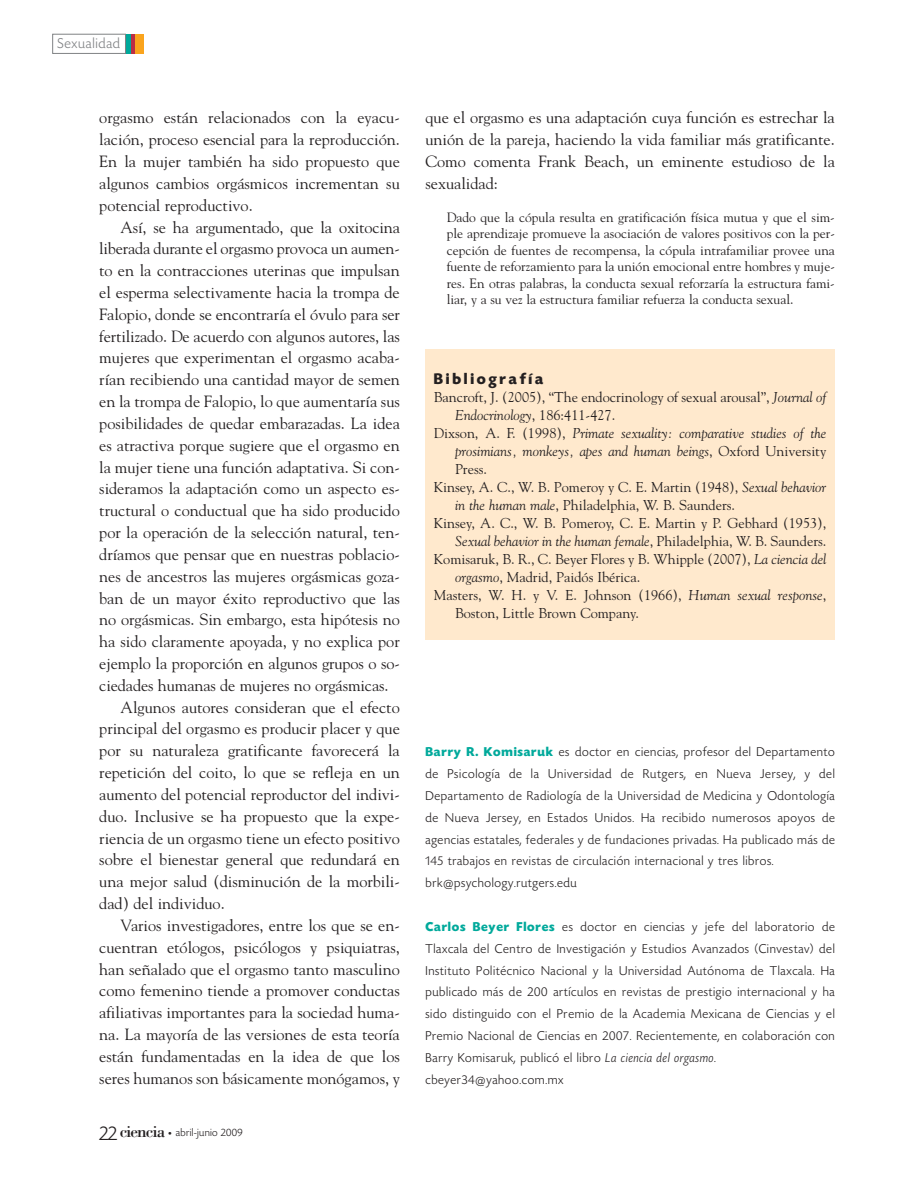
<style>
.page{position:relative;width:918px;height:1188px;background:#fff}
.page>*{position:absolute;margin:0;border:0;box-sizing:border-box;transform-origin:0 0}
.t1{font:17.25px "Bodoni";letter-spacing:-.05em;color:#231f20}
.t2{font:16.2px/21.8px "Goudy";color:#231f20;text-align:justify}
.t3{font:700 16.2px "Today HEF";letter-spacing:.17em;color:#231f20}
.t4{font:300 15px "Today HEF";letter-spacing:.045em;color:#808284}
.t5{font:14.25px "Goudy";color:#231f20}
.t6{font:italic 14.25px "Goudy";color:#231f20}
.t7{font:300 13.5px/21.9px "Today HEF";letter-spacing:.045em;color:#231f20}
.t8{font:13.5px/16.5px "Goudy";color:#231f20;text-align:justify}
.t9{font:300 11.25px "Today HEF";letter-spacing:.025em;color:#231f20}
.s1{font-family:"Today HEF";font-weight:300;font-size:21px}
.s2{font-family:"Officina Sans";font-weight:400;font-size:7.5px}
.s3{font-style:italic}
.s4{font-style:normal}
.s5{font-weight:700;color:#00a99b}
</style>
<div class="page">
<div style="left:52px;top:34px;width:74px;height:20px;border:1px solid #808284"></div>
<div style="left:135px;top:34px;width:9px;height:20px;background:#faa41d"></div>
<div style="left:130px;top:34px;width:5px;height:20px;background:#bb2d45"></div>
<hr style="left:126px;top:34px;width:4px;height:20px;background:#00a99b">
<div style="left:425px;top:349px;width:410px;height:291px;background:#ffe9cd"></div>
<p class="t4" style="left:58px;top:38px;width:64px">Sexualidad</p>
<p class="t2" style="left:99px;top:108px;width:302px">orgasmo están relacionados con la eyacu&shy;lación, proceso esencial para la reproducción.<br>En la mujer también ha sido propuesto que algunos cambios orgásmicos incrementan su potencial reproductivo.</p>
<p class="t2" style="left:121px;top:217px;width:281px">Así, se ha argumentado, que la oxitocina</p>
<p class="t2" style="left:99px;top:239px;width:302px">liberada durante el orgasmo provoca un aumen-</p>
<p class="t2" style="left:99px;top:261px;width:302px">to en la contracciones uterinas que impulsan</p>
<p class="t2" style="left:99px;top:283px;width:302px">el esperma selectivamente hacia la trompa de</p>
<p class="t2" style="left:99px;top:305px;width:302px">Falopio, donde se encontraría el óvulo para ser</p>
<p class="t2" style="left:99px;top:326px;width:302px">fertilizado. De acuerdo con algunos autores, las</p>
<p class="t2" style="left:99px;top:348px;width:302px">mujeres que experimentan el orgasmo acaba-</p>
<p class="t2" style="left:99px;top:370px;width:302px">rían recibiendo una cantidad mayor de semen</p>
<p class="t2" style="left:99px;top:392px;width:302px">en la trompa de Falopio, lo que aumentaría sus</p>
<p class="t2" style="left:99px;top:414px;width:302px">posibilidades de quedar embarazadas. La idea</p>
<p class="t2" style="left:99px;top:436px;width:302px">es atractiva porque sugiere que el orgasmo en</p>
<p class="t2" style="left:99px;top:457px;width:302px">la mujer tiene una función adaptativa. Si con-</p>
<p class="t2" style="left:99px;top:479px;width:302px">sideramos la adaptación como un aspecto es-</p>
<p class="t2" style="left:99px;top:501px;width:302px">tructural o conductual que ha sido producido</p>
<p class="t2" style="left:99px;top:523px;width:302px">por la operación de la selección natural, ten-</p>
<p class="t2" style="left:99px;top:545px;width:302px">dríamos que pensar que en nuestras poblacio-</p>
<p class="t2" style="left:99px;top:566px;width:302px">nes de ancestros las mujeres orgásmicas goza-</p>
<p class="t2" style="left:99px;top:588px;width:302px">ban de un mayor éxito reproductivo que las</p>
<p class="t2" style="left:99px;top:610px;width:302px">no orgásmicas. Sin embargo, esta hipótesis no</p>
<p class="t2" style="left:99px;top:632px;width:302px">ha sido claramente apoyada, y no explica por</p>
<p class="t2" style="left:99px;top:654px;width:302px">ejemplo la proporción en algunos grupos o so-</p>
<p class="t2" style="left:99px;top:676px;width:291px">ciedades humanas de mujeres no orgásmicas.</p>
<p class="t2" style="left:121px;top:697px;width:281px">Algunos autores consideran que el efecto</p>
<p class="t2" style="left:99px;top:719px;width:302px">principal del orgasmo es producir placer y que</p>
<p class="t2" style="left:99px;top:741px;width:302px">por su naturaleza gratificante favorecerá la</p>
<p class="t2" style="left:99px;top:763px;width:302px">repetición del coito, lo que se refleja en un</p>
<p class="t2" style="left:99px;top:785px;width:302px">aumento del potencial reproductor del indivi-</p>
<p class="t2" style="left:99px;top:807px;width:302px">duo. Inclusive se ha propuesto que la expe-</p>
<p class="t2" style="left:99px;top:828px;width:302px">riencia de un orgasmo tiene un efecto positivo</p>
<p class="t2" style="left:99px;top:850px;width:302px">sobre el bienestar general que redundará en</p>
<p class="t2" style="left:99px;top:872px;width:302px">una mejor salud (disminución de la morbili-</p>
<p class="t2" style="left:99px;top:894px;width:127px">dad) del individuo.</p>
<p class="t2" style="left:121px;top:916px;width:281px">Varios investigadores, entre los que se en-</p>
<p class="t2" style="left:99px;top:937px;width:302px">cuentran etólogos, psicólogos y psiquiatras,</p>
<p class="t2" style="left:99px;top:959px;width:302px">han señalado que el orgasmo tanto masculino</p>
<p class="t2" style="left:99px;top:981px;width:302px">como femenino tiende a promover conductas</p>
<p class="t2" style="left:99px;top:1003px;width:302px">afiliativas importantes para la sociedad huma-</p>
<p class="t2" style="left:99px;top:1025px;width:302px">na. La mayoría de las versiones de esta teoría</p>
<p class="t2" style="left:99px;top:1047px;width:302px">están fundamentadas en la idea de que los</p>
<p class="t2" style="left:99px;top:1068px;width:302px">seres humanos son básicamente monógamos, y</p>
<p class="t1" style="left:99px;top:1125px;width:67px"><span class="s1">22</span> ciencia</p>
<p class="t9" style="left:168px;top:1128px;width:76px"><span class="s2">•</span> abril-junio 2009</p>
<p class="t2" style="left:425px;top:108px;width:411px">que el orgasmo es una adaptación cuya función es estrechar la unión de la pareja, haciendo la vida familiar más gratificante.<br>Como comenta Frank Beach, un eminente estudioso de la sexualidad:</p>
<p class="t8" style="left:447px;top:210px;width:390px">Dado que la cópula resulta en gratificación física mutua y que el sim&shy;ple aprendizaje promueve la asociación de valores positivos con la per&shy;cepción de fuentes de recompensa, la cópula intrafamiliar provee una fuente de reforzamiento para la unión emocional entre hombres y muje&shy;res. En otras palabras, la conducta sexual reforzaría la estructura fami&shy;liar, y a su vez la estructura familiar refuerza la conducta sexual.</p>
<p class="t3" style="left:434px;top:373px;width:111px">Bibliografía</p>
<p class="t5" style="left:434px;top:392px;width:394px">Bancroft, J. (2005), “The endocrinology of sexual arousal”, <span class="s3">Journal of</span></p>
<p class="t6" style="left:455px;top:410px;width:162px">Endocrinology<span class="s4">, 186:411-427.</span></p>
<p class="t6" style="left:434px;top:428px;width:394px"><span class="s4">Dixson, A. F. (1998),</span> Primate sexuality: comparative studies of the</p>
<p class="t6" style="left:455px;top:446px;width:373px">prosimians, monkeys, apes and human beings<span class="s4">, Oxford University</span></p>
<p class="t5" style="left:455px;top:464px;width:34px">Press.</p>
<p class="t5" style="left:434px;top:482px;width:394px">Kinsey, A. C., W. B. Pomeroy y C. E. Martin (1948), <span class="s3">Sexual behavior</span></p>
<p class="t5" style="left:455px;top:500px;width:282px"><span class="s3">in the human male</span>, Philadelphia, W. B. Saunders.</p>
<p class="t5" style="left:434px;top:518px;width:394px">Kinsey, A. C., W. B. Pomeroy, C. E. Martin y P. Gebhard (1953),</p>
<p class="t6" style="left:455px;top:536px;width:373px">Sexual behavior in the human female<span class="s4">, Philadelphia, W. B. Saunders.</span></p>
<p class="t5" style="left:434px;top:554px;width:394px">Komisaruk, B. R., C. Beyer Flores y B. Whipple (2007), <span class="s3">La ciencia del</span></p>
<p class="t5" style="left:455px;top:572px;width:187px"><span class="s3">orgasmo</span>, Madrid, Paidós Ibérica.</p>
<p class="t5" style="left:434px;top:590px;width:394px">Masters, W. H. y V. E. Johnson (1966), <span class="s3">Human sexual response</span>,</p>
<p class="t5" style="left:455px;top:608px;width:186px">Boston, Little Brown Company.</p>
<p class="t7" style="left:425px;top:742px;width:411px"><span class="s5">Barry R. Komisaruk</span> es doctor en ciencias, profesor del Departamento de Psicología de la Universidad de Rutgers, en Nueva Jersey, y del Departamento de Radiología de la Universidad de Medicina y Odontología de Nueva Jersey, en Estados Unidos. Ha recibido numerosos apoyos de agencias estatales, federales y de fundaciones privadas. Ha publicado más de 145 trabajos en revistas de circulación internacional y tres libros. brk@psychology.rutgers.edu</p>
<p class="t7" style="left:425px;top:917px;width:411px"><span class="s5">Carlos Beyer Flores</span> es doctor en ciencias y jefe del laboratorio de Tlaxcala del Centro de Investigación y Estudios Avanzados (Cinvestav) del Instituto Politécnico Nacional y la Universidad Autónoma de Tlaxcala. Ha publicado más de 200 artículos en revistas de prestigio internacional y ha sido distinguido con el Premio de la Academia Mexicana de Ciencias y el Premio Nacional de Ciencias en 2007. Recientemente, en colaboración con Barry Komisaruk, publicó el libro <span class="s3">La ciencia del orgasmo</span>. cbeyer34@yahoo.com.mx</p>
</div>
